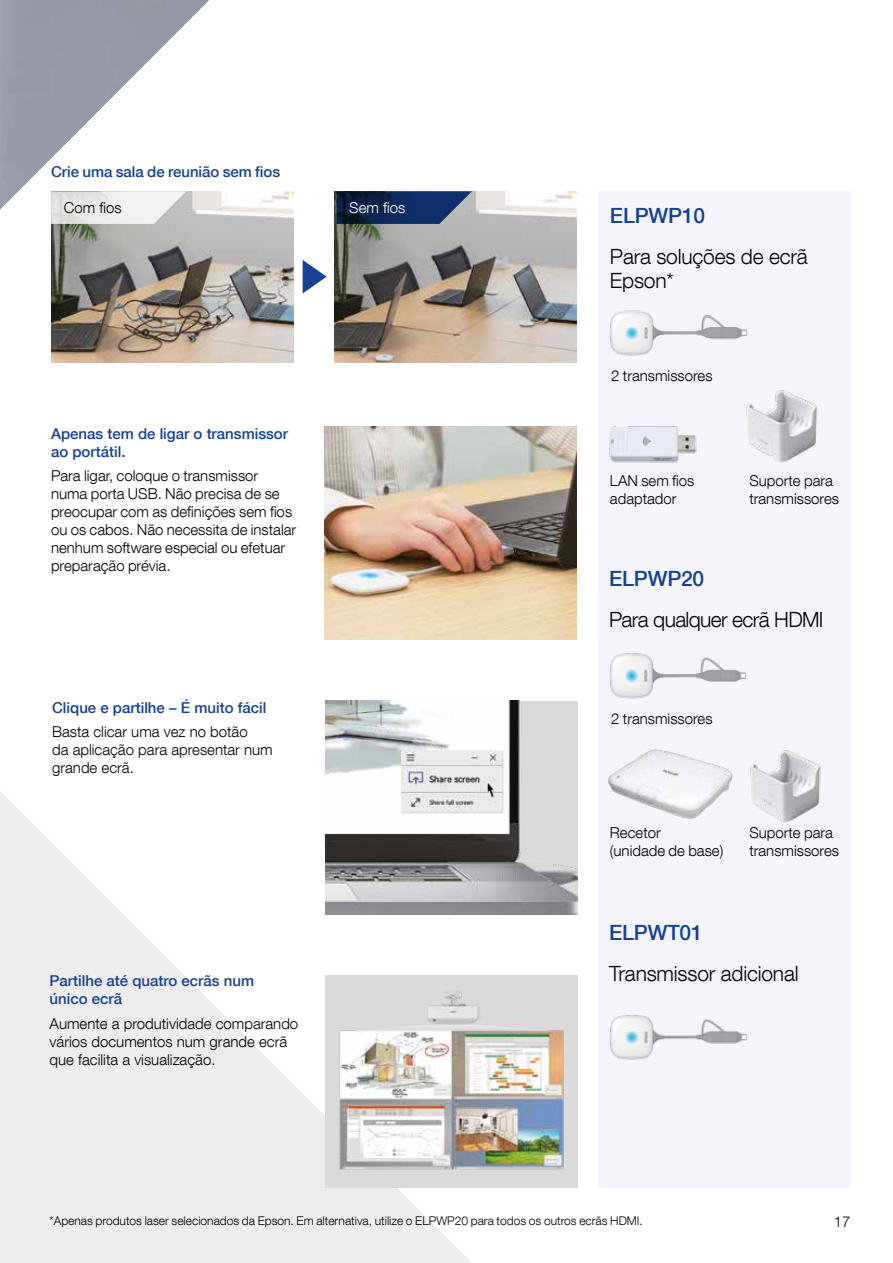
<style>
.page{position:relative;width:893px;height:1263px;background:#fff}
.page>*{position:absolute;margin:0;border:0;box-sizing:border-box;transform-origin:0 0}
.t1{font:300 21px/24px "Helvetica Neue LT Com";letter-spacing:-.01em;color:#000}
.t2{font:500 21px "Helvetica Neue LT Com";letter-spacing:-.01em;color:#164194}
.t3{font:300 21px "Helvetica Neue LT Com";letter-spacing:-.03em;color:#000}
.t4{font:300 15px/18px "Helvetica Neue LT Com";color:#000}
.t5{font:500 15px/18px "Helvetica Neue LT Com";color:#164194}
.t6{font:300 15px "Helvetica Neue LT Com";color:#fff}
.t7{font:300 15px "Helvetica Neue LT Pro";color:#000}
.t8{font:300 12px "Helvetica Neue LT Com";color:#000}
.s1{font-family:"Helvetica Neue LT Pro"}
</style>
<div class="page">
<svg style="left:0;top:791px;width:472px;height:472px;fill:#ededed"></svg>
<div style="left:598px;top:191px;width:252px;height:997px;background:#f4f4fb"></div>
<div style="left:325px;top:975px;width:252px;height:213px;background:#dadada"></div>
<img style="left:339px;top:992px;width:225px;height:178px">
<img style="left:325px;top:427px;width:252px;height:212px">
<img style="left:325px;top:701px;width:252px;height:213px">
<img style="left:750px;top:750px;width:71px;height:73px">
<img style="left:746px;top:390px;width:72px;height:73px">
<img style="left:609px;top:310px;width:138px;height:46px">
<img style="left:609px;top:653px;width:138px;height:46px">
<img style="left:609px;top:1015px;width:138px;height:45px">
<img style="left:608px;top:749px;width:125px;height:70px">
<img style="left:609px;top:426px;width:88px;height:37px">
<img style="left:51px;top:191px;width:242px;height:171px">
<svg style="left:0;top:0;width:209px;height:224px"></svg>
<img style="left:334px;top:191px;width:243px;height:171px">
<svg style="left:303px;top:260px;width:24px;height:33px"></svg>
<svg style="left:336px;top:191px;width:136px;height:33px;background:#223961"></svg>
<p class="t5" style="left:51px;top:163px;width:231px">Crie uma sala de reunião sem fios</p>
<p class="t4" style="left:64px;top:198px;width:59px">Com fios</p>
<p class="t6" style="left:349px;top:198px;width:58px">Sem fios</p>
<p class="t5" style="left:51px;top:424px;width:239px">Apenas tem de ligar o transmissor ao portátil.</p>
<p class="t4" style="left:51px;top:467px;width:247px">Para ligar, coloque o transmissor numa porta USB. Não precisa de se preocupar com as definições sem fios ou os cabos. Não necessita de instalar nenhum software especial ou efetuar preparação prévia.</p>
<p class="t5" style="left:52px;top:698px;width:216px">Clique e partilhe – É muito fácil</p>
<p class="t4" style="left:52px;top:722px;width:222px">Basta clicar uma vez no botão<br>da aplicação para apresentar num grande ecrã<span class="s1">.</span></p>
<p class="t5" style="left:50px;top:972px;width:206px">Partilhe até quatro ecrãs num único ecrã</p>
<p class="t4" style="left:50px;top:1014px;width:250px">Aumente a produtividade comparando vários documentos num grande ecrã que facilita a visualização.</p>
<h1 class="t2" style="left:610px;top:203px;width:97px">ELPWP10</h1>
<h1 class="t1" style="left:610px;top:244px;width:199px">Para soluções de ecrã<br>Epson*</h1>
<p class="t4" style="left:611px;top:367px;width:103px">2 transmissores</p>
<p class="t4" style="left:610px;top:471px;width:86px">LAN sem fios adaptador</p>
<p class="t4" style="left:749px;top:471px;width:91px">Suporte para transmissores</p>
<h1 class="t2" style="left:609px;top:566px;width:97px">ELPWP20</h1>
<h1 class="t3" style="left:609px;top:607px;width:216px">Para qualquer ecrã HDMI</h1>
<p class="t4" style="left:611px;top:710px;width:103px">2 transmissores</p>
<p class="t4" style="left:610px;top:823px;width:115px">Recetor<br>(unidade de base)</p>
<p class="t4" style="left:749px;top:823px;width:91px">Suporte para transmissores</p>
<h1 class="t2" style="left:609px;top:920px;width:95px">ELPWT01</h1>
<h1 class="t1" style="left:609px;top:961px;width:191px">Transmissor adicional</h1>
<p class="t8" style="left:50px;top:1213px;width:595px">*Apenas produtos laser selecionados da Epson. Em alternativa, utilize o ELPWP20 para todos os outros ecrãs HDMI.</p>
<p class="t7" style="left:834px;top:1212px;width:18px">17</p>
</div>
